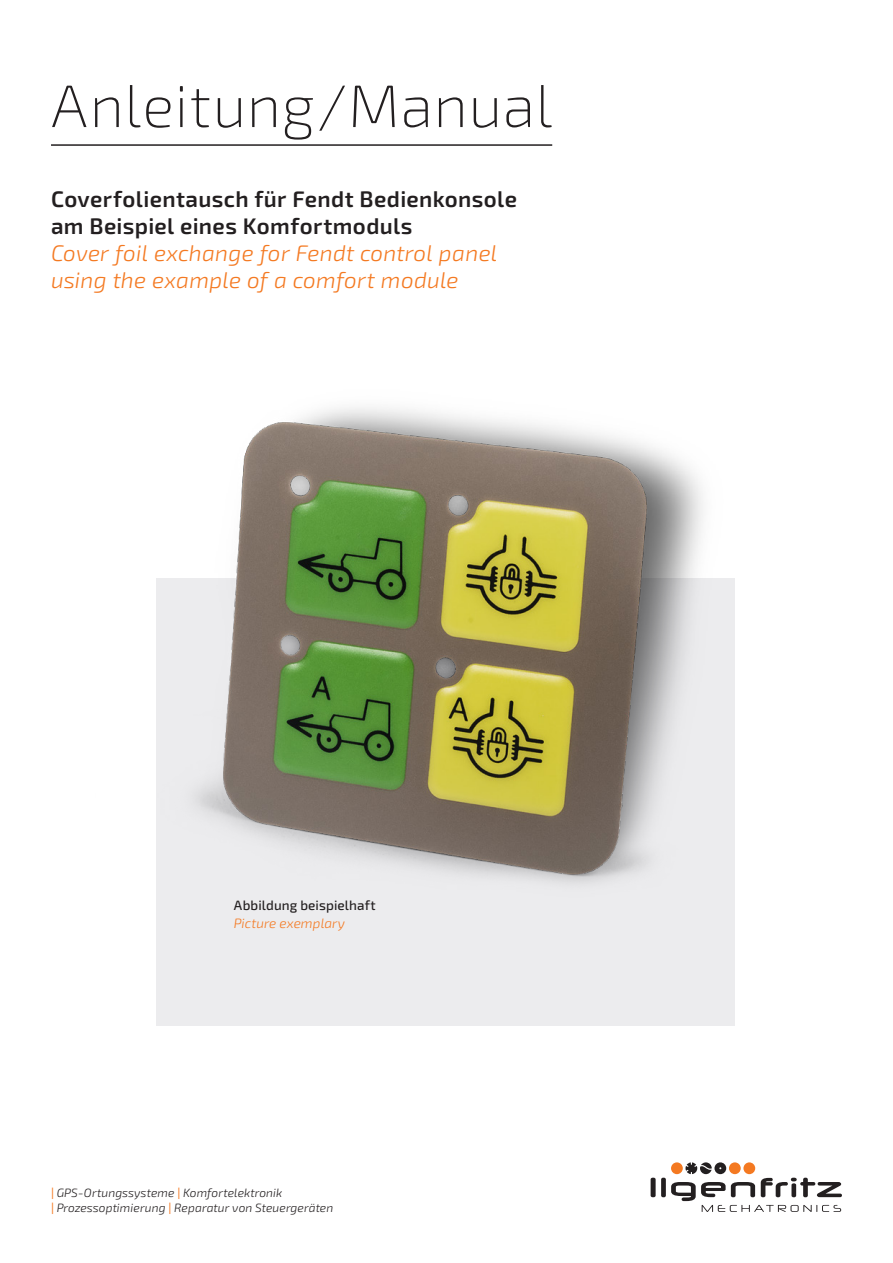
<style>
.page{position:relative;width:893px;height:1263px;background:#fff}
.page>*{position:absolute;margin:0;border:0;box-sizing:border-box;transform-origin:0 0}
.t1{font:200 60px "Exo 2";letter-spacing:.01em;color:#231f20}
.t2{font:italic 300 22.5px/27px "Exo 2";letter-spacing:.01em;color:#f47921}
.t3{font:600 22.5px/27px "Exo 2";letter-spacing:.015em;color:#231f20}
.t4{font:500 13.5px "Exo 2";letter-spacing:.01em;color:#231f20}
.t5{font:italic 300 13.5px "Exo 2";letter-spacing:.005em;color:#f47921}
.t6{font:italic 300 12px/15px "Exo 2";letter-spacing:.005em;color:#231f20}
.s1{font-weight:500;font-style:normal;color:#f47921}
</style>
<div class="page">
<div style="left:156px;top:578px;width:578px;height:448px;background:#ececee"></div>
<hr style="left:51px;top:144px;width:501px;height:2px;background:#231f20">
<div style="left:651px;top:1178px;width:5px;height:19px;background:#231f20;border-radius:2px"></div>
<div style="left:661px;top:1178px;width:5px;height:19px;background:#231f20;border-radius:2px"></div>
<svg style="left:671px;top:1162px;width:171px;height:50px"></svg>
<img style="left:195px;top:407px;width:540px;height:492px">
<h1 class="t1" style="left:51px;top:72px;width:503px">Anleitung/Manual</h1>
<h2 class="t3" style="left:51px;top:186px;width:468px">Coverfolientausch für Fendt Bedienkonsole am Beispiel eines Komfortmoduls</h2>
<h2 class="t2" style="left:51px;top:240px;width:448px">Cover foil exchange for Fendt control panel using the example of a comfort module</h2>
<p class="t4" style="left:234px;top:897px;width:143px">Abbildung beispielhaft</p>
<p class="t5" style="left:234px;top:916px;width:113px">Picture exemplary</p>
<p class="t6" style="left:51px;top:1185px;width:284px"><span class="s1">|</span> GPS-Ortungssysteme <span class="s1">|</span> Komfortelektronik<br><span class="s1">|</span> Prozessoptimierung <span class="s1">|</span> Reparatur von Steuergeräten</p>
</div>
